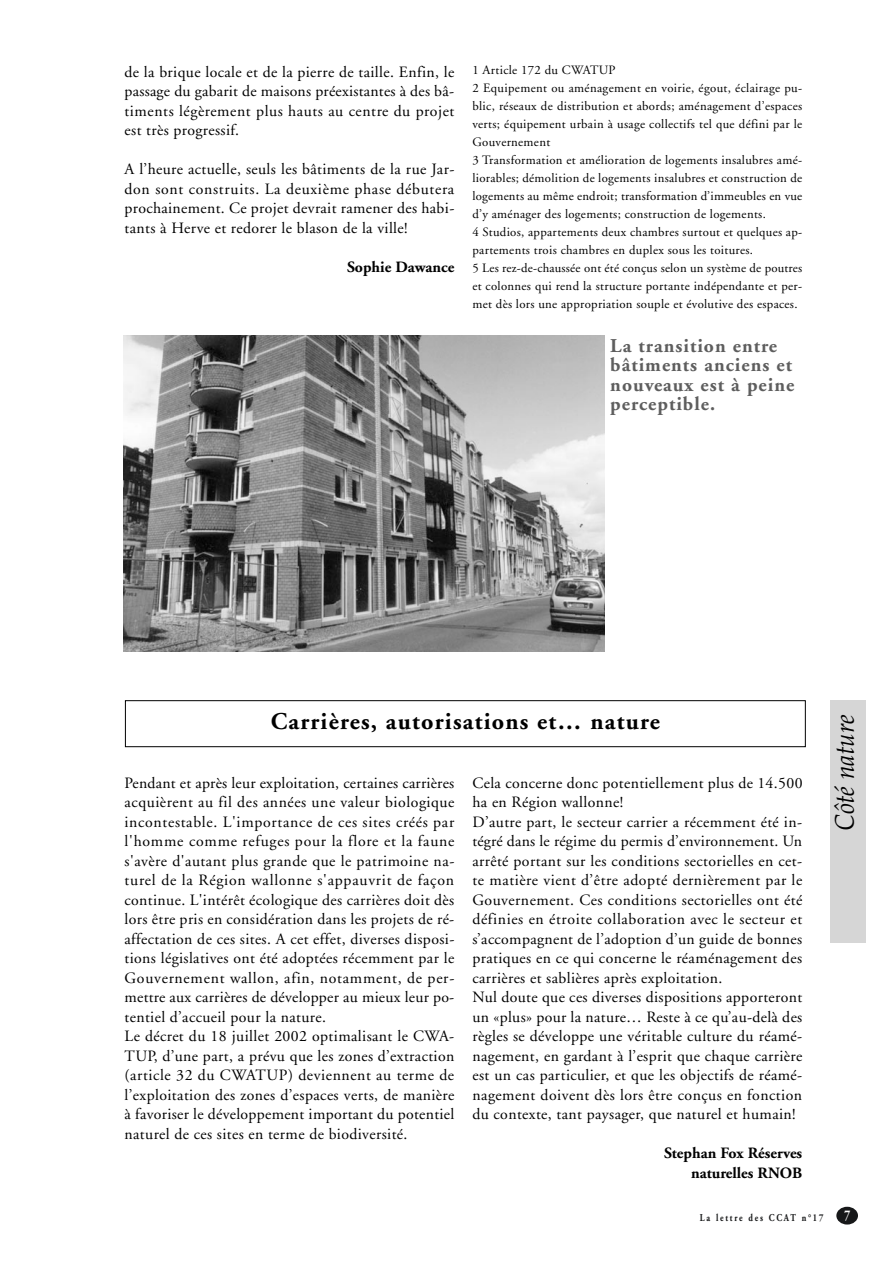
<style>
.page{position:relative;width:893px;height:1263px;background:#fff}
.page>*{position:absolute;margin:0;border:0;box-sizing:border-box;transform-origin:0 0}
.t1{font:italic 27px "Book Antiqua";color:#000;scale:.9 1}
.t2{font:700 24px "Adobe Garamond";letter-spacing:.05em;color:#000}
.t3{font:700 19.5px/19.5px "Adobe Garamond";letter-spacing:.05em;color:#5e5e5e}
.t4{font:15.75px/19.5px "Adobe Garamond";letter-spacing:.025em;color:#000}
.t5{font:700 15.75px/19.5px "Adobe Garamond";color:#000;text-align:right}
.t6{font:700 15px "Adobe Garamond";color:#fff;scale:.75 1}
.t7{font:12.75px/18px "Adobe Garamond";letter-spacing:.025em;color:#000}
.t8{font:700 10.5px "Adobe Garamond";letter-spacing:.205em;color:#171819;scale:.8 1}
</style>
<div class="page">
<div style="left:836px;top:1207px;width:22px;height:18px;background:#171819;border-radius:50%"></div>
<div style="left:125px;top:700px;width:680px;height:47px;border:1px solid #000"></div>
<div style="left:830px;top:700px;width:35px;height:243px;background:#d6d6d6"></div>
<img style="left:123px;top:335px;width:481px;height:317px">
<p class="t4" style="left:124px;top:63px;width:331px;text-align:justify">de la brique locale et de la pierre de taille. Enfin, le passage du gabarit de maisons préexistantes à des bâ&shy;timents légèrement plus hauts au centre du projet est très progressif.</p>
<p class="t4" style="left:124px;top:161px;width:331px;text-align:justify">A l’heure actuelle, seuls les bâtiments de la rue Jar&shy;don sont construits. La deuxième phase débutera prochainement. Ce projet devrait ramener des habi&shy;tants à Herve et redorer le blason de la ville!</p>
<p class="t5" style="left:347px;top:258px;width:109px">Sophie Dawance</p>
<p class="t7" style="left:472px;top:63px;width:331px">1 Article 172 du CWATUP<br>2 Equipement ou aménagement en voirie, égout, éclairage pu&shy;blic, réseaux de distribution et abords; aménagement d’espaces verts; équipement urbain à usage collectifs tel que défini par le Gouvernement<br>3 Transformation et amélioration de logements insalubres amé&shy;liorables; démolition de logements insalubres et construction de logements au même endroit; transformation d’immeubles en vue d’y aménager des logements; construction de logements.<br>4 Studios, appartements deux chambres surtout et quelques ap&shy;partements trois chambres en duplex sous les toitures.<br>5 Les rez-de-chaussée ont été conçus selon un système de poutres et colonnes qui rend la structure portante indépendante et per&shy;met dès lors une appropriation souple et évolutive des espaces.</p>
<p class="t3" style="left:610px;top:338px;width:186px">La transition entre bâtiments anciens et nouveaux est à peine perceptible.</p>
<h2 class="t2" style="left:271px;top:712px;width:390px">Carrières, autorisations et… nature</h2>
<h1 class="t1" style="left:834px;top:831px;width:130px;rotate:-90deg">Côté nature</h1>
<p class="t4" style="left:124px;top:775px;width:331px">Pendant et après leur exploitation, certaines carrières acquièrent au fil des années une valeur biologique incontestable. L'importance de ces sites créés par l'homme comme refuges pour la flore et la faune s'avère d'autant plus grande que le patrimoine na&shy;turel de la Région wallonne s'appauvrit de façon continue. L'intérêt écologique des carrières doit dès lors être pris en considération dans les projets de ré&shy;affectation de ces sites. A cet effet, diverses disposi&shy;tions législatives ont été adoptées récemment par le Gouvernement wallon, afin, notamment, de per&shy;mettre aux carrières de développer au mieux leur po&shy;tentiel d’accueil pour la nature.<br>Le décret du 18 juillet 2002 optimalisant le CWA-TUP, d’une part, a prévu que les zones d’extraction (article 32 du CWATUP) deviennent au terme de l’exploitation des zones d’espaces verts, de manière à favoriser le développement important du potentiel naturel de ces sites en terme de biodiversité.</p>
<p class="t4" style="left:472px;top:775px;width:331px">Cela concerne donc potentiellement plus de 14.500 ha en Région wallonne!<br>D’autre part, le secteur carrier a récemment été in&shy;tégré dans le régime du permis d’environnement. Un arrêté portant sur les conditions sectorielles en cet&shy;te matière vient d’être adopté dernièrement par le Gouvernement. Ces conditions sectorielles ont été définies en étroite collaboration avec le secteur et s’accompagnent de l’adoption d’un guide de bonnes pratiques en ce qui concerne le réaménagement des carrières et sablières après exploitation.<br>Nul doute que ces diverses dispositions apporteront un «plus» pour la nature… Reste à ce qu’au-delà des règles se développe une véritable culture du réamé&shy;nagement, en gardant à l’esprit que chaque carrière est un cas particulier, et que les objectifs de réamé&shy;nagement doivent dès lors être conçus en fonction du contexte, tant paysager, que naturel et humain!</p>
<p class="t5" style="left:664px;top:1145px;width:139px">Stephan Fox Réserves naturelles RNOB</p>
<p class="t8" style="left:699px;top:1213px;width:156px">La lettre des CCAT n°17</p>
<p class="t6" style="left:844px;top:1209px;width:9px">7</p>
</div>
